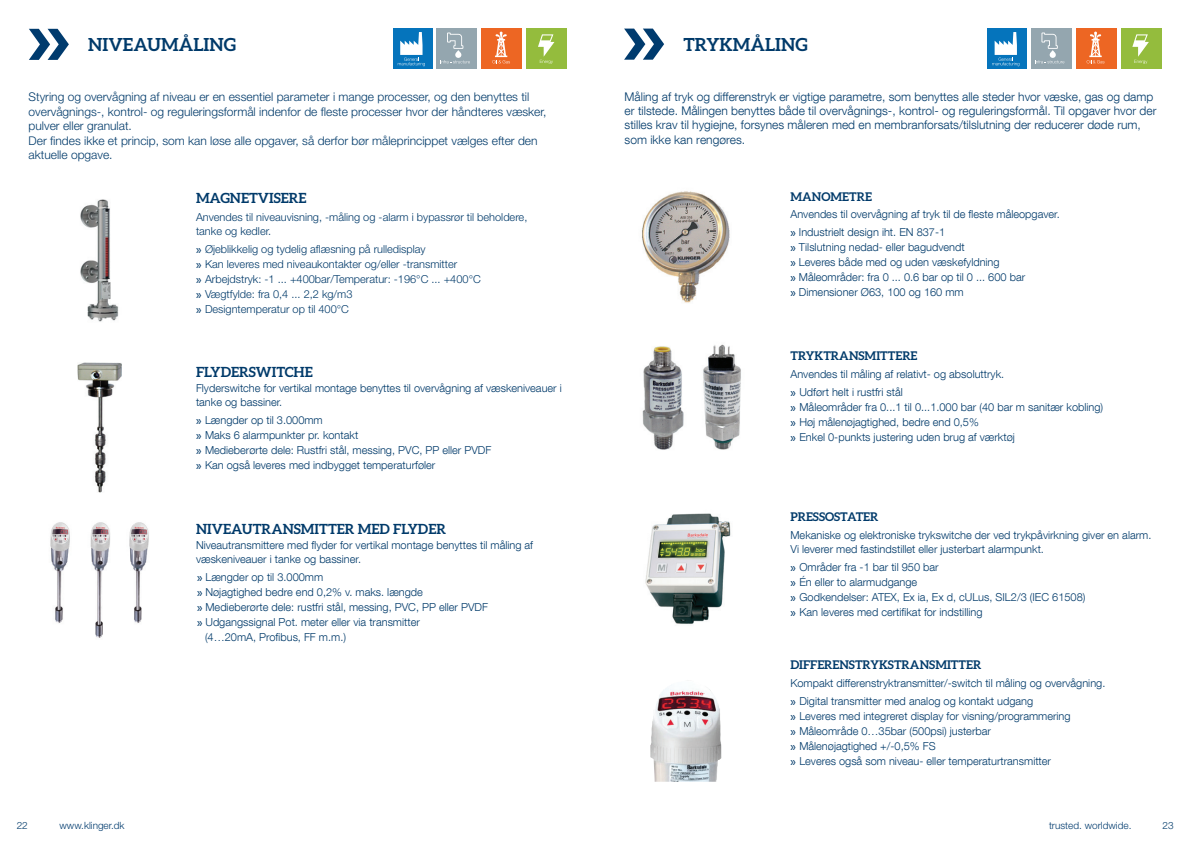
<style>
.page{position:relative;width:1191px;height:842px;background:#fff}
.page>*{position:absolute;margin:0;border:0;box-sizing:border-box;transform-origin:0 0}
.t1{font:700 70px "Gill Sans";color:#003b6e}
.t2{font:700 18px "Aleo";color:#003a6a}
.t3{font:700 14px "Aleo";color:#003a6a}
.t4{font:300 12px/14.4px "Helvetica Neue LT Pro";color:#003a6a}
.t5{font:300 12px/14.4px "Helvetica Neue LT Com";color:#003a6a}
.t6{font:700 12px "Aleo";color:#003a6a}
.t7{font:300 11px/15px "Helvetica Neue LT Com";color:#003a6a}
.t8{font:300 11px/15px "Helvetica Neue LT Pro";color:#003a6a}
.t9{font:300 10px "Helvetica Neue LT Pro";color:#003b6e}
.t10{font:300 10px "Helvetica Neue LT Pro";color:#003a6a}
.s1{font-family:"Gill Sans";font-weight:400}
</style>
<div class="page">
<img style="left:78px;top:362px;width:44px;height:130px">
<img style="left:50px;top:522px;width:99px;height:116px">
<img style="left:80px;top:199px;width:39px;height:123px">
<img style="left:642px;top:191px;width:88px;height:112px">
<img style="left:645px;top:513px;width:86px;height:111px">
<img style="left:650px;top:685px;width:71px;height:97px">
<img style="left:642px;top:344px;width:99px;height:106px">
<div style="left:987px;top:28px;width:39px;height:40px;background:#0574bc"></div>
<div style="left:1031px;top:28px;width:40px;height:40px;background:#94a6af"></div>
<svg style="left:1035px;top:33px;width:29px;height:30px"></svg>
<svg style="left:992px;top:32px;width:27px;height:34px"></svg>
<div style="left:1075px;top:28px;width:41px;height:40px;background:#ed6623"></div>
<svg style="left:1086px;top:32px;width:18px;height:31px"></svg>
<div style="left:1121px;top:28px;width:40px;height:40px;background:#94bc3d"></div>
<svg style="left:1132px;top:34px;width:16px;height:30px"></svg>
<div style="left:393px;top:28px;width:39px;height:40px;background:#0574bc"></div>
<div style="left:436px;top:28px;width:41px;height:40px;background:#94a6af"></div>
<svg style="left:441px;top:33px;width:29px;height:30px"></svg>
<svg style="left:398px;top:32px;width:27px;height:34px"></svg>
<div style="left:481px;top:28px;width:41px;height:40px;background:#ed6623"></div>
<svg style="left:492px;top:32px;width:18px;height:31px"></svg>
<div style="left:526px;top:28px;width:41px;height:40px;background:#94bc3d"></div>
<svg style="left:538px;top:34px;width:16px;height:30px"></svg>
<h1 class="t1" style="left:28px;top:-5px;width:43px">»</h1>
<h2 class="t2" style="left:88px;top:34px;width:149px">NIVEAUMÅLING</h2>
<p class="t4" style="left:29px;top:90px;width:519px">Styring og overvågning af niveau er en essentiel parameter i mange processer, og den benyttes til overvågnings-, kontrol- og reguleringsformål indenfor de fleste processer hvor der håndteres væsker, pulver eller granulat.<br>Der findes ikke et princip, som kan løse alle opgaver, så derfor bør måleprincippet vælges efter den aktuelle opgave.</p>
<p class="t3" style="left:196px;top:190px;width:112px">MAGNETVISERE</p>
<p class="t8" style="left:196px;top:210px;width:333px;line-height:14px">Anvendes til niveauvisning, -måling og -alarm i bypassrør til beholdere, tanke og kedler.</p>
<p class="t8" style="left:196px;top:242px;width:286px"><span class="s1">»</span> Øjeblikkelig og tydelig aflæsning på rulledisplay<br><span class="s1">»</span> Kan leveres med niveaukontakter og/eller -transmitter<br><span class="s1">»</span> Arbejdstryk: -1 ... +400bar/Temperatur: -196°C ... +400°C <span class="s1">»</span> Vægtfylde: fra 0,4 ... 2,2 kg/m3<br><span class="s1">»</span> Designtemperatur op til 400°C</p>
<p class="t3" style="left:196px;top:364px;width:118px">FLYDERSWITCHE</p>
<p class="t7" style="left:196px;top:380px;width:367px;line-height:14.4px">Flyderswitche for vertikal montage benyttes til overvågning af væskeniveauer i tanke og bassiner.</p>
<p class="t7" style="left:196px;top:413px;width:297px"><span class="s1">»</span> Længder op til 3.000mm<br><span class="s1">»</span> Maks 6 alarmpunkter pr. kontakt<br><span class="s1">»</span> Medieberørte dele: Rustfri stål, messing, PVC, PP eller PVDF <span class="s1">»</span> Kan også leveres med indbygget temperaturføler</p>
<p class="t3" style="left:196px;top:521px;width:251px">NIVEAUTRANSMITTER MED FLYDER</p>
<p class="t7" style="left:196px;top:537px;width:338px;line-height:14.4px">Niveautransmittere med flyder for vertikal montage benyttes til måling af væskeniveauer i tanke og bassiner.</p>
<p class="t7" style="left:197px;top:569px;width:128px"><span class="s1">»</span> Længder op til 3.000mm</p>
<p class="t7" style="left:197px;top:584px;width:227px"><span class="s1">»</span> Nøjagtighed bedre end 0,2% v. maks. længde</p>
<p class="t7" style="left:197px;top:600px;width:292px"><span class="s1">»</span> Medieberørte dele: rustfri stål, messing, PVC, PP eller PVDF</p>
<p class="t7" style="left:197px;top:615px;width:224px"><span class="s1">»</span> Udgangssignal Pot. meter eller via transmitter</p>
<p class="t7" style="left:205px;top:630px;width:142px">(4…20mA, Profibus, FF m.m.)</p>
<h1 class="t1" style="left:623px;top:-6px;width:43px">»</h1>
<h2 class="t2" style="left:683px;top:34px;width:125px">TRYKMÅLING</h2>
<p class="t5" style="left:624px;top:89px;width:533px">Måling af tryk og differenstryk er vigtige parametre, som benyttes alle steder hvor væske, gas og damp er tilstede. Målingen benyttes både til overvågnings-, kontrol- og reguleringsformål. Til opgaver hvor der stilles krav til hygiejne, forsynes måleren med en membranforsats/tilslutning der reducerer døde rum, som ikke kan rengøres.</p>
<p class="t6" style="left:790px;top:190px;width:83px">MANOMETRE</p>
<p class="t7" style="left:790px;top:205px;width:271px;line-height:18px">Anvendes til overvågning af tryk til de fleste måleopgaver. <span class="s1">»</span> Industrielt design iht. EN 837-1</p>
<p class="t7" style="left:790px;top:239px;width:236px"><span class="s1">»</span> Tilslutning nedad- eller bagudvendt<br><span class="s1">»</span> Leveres både med og uden væskefyldning<br><span class="s1">»</span> Måleområder: fra 0 ... 0.6 bar op til 0 ... 600 bar <span class="s1">»</span> Dimensioner Ø63, 100 og 160 mm</p>
<p class="t6" style="left:790px;top:349px;width:128px">TRYKTRANSMITTERE</p>
<p class="t7" style="left:790px;top:365px;width:215px;line-height:18px">Anvendes til måling af relativt- og absoluttryk. <span class="s1">»</span> Udført helt i rustfri stål</p>
<p class="t7" style="left:790px;top:400px;width:314px"><span class="s1">»</span> Måleområder fra 0...1 til 0...1.000 bar (40 bar m sanitær kobling) <span class="s1">»</span> Høj målenøjagtighed, bedre end 0,5%<br><span class="s1">»</span> Enkel 0-punkts justering uden brug af værktøj</p>
<p class="t6" style="left:790px;top:510px;width:89px">PRESSOSTATER</p>
<p class="t7" style="left:790px;top:528px;width:362px;line-height:14px">Mekaniske og elektroniske trykswitche der ved trykpåvirkning giver en alarm.<br>Vi leverer med fastindstillet eller justerbart alarmpunkt.</p>
<p class="t7" style="left:790px;top:560px;width:296px"><span class="s1">»</span> Områder fra -1 bar til 950 bar<br><span class="s1">»</span> Én eller to alarmudgange<br><span class="s1">»</span> Godkendelser: ATEX, Ex ia, Ex d, cULus, SIL2/3 (IEC 61508) <span class="s1">»</span> Kan leveres med certifikat for indstilling</p>
<p class="t6" style="left:790px;top:658px;width:192px">DIFFERENSTRYKSTRANSMITTER</p>
<p class="t7" style="left:790px;top:674px;width:316px;line-height:18px">Kompakt differenstryktransmitter/-switch til måling og overvågning. <span class="s1">»</span> Digital transmitter med analog og kontakt udgang</p>
<p class="t7" style="left:790px;top:709px;width:282px"><span class="s1">»</span> Leveres med integreret display for visning/programmering <span class="s1">»</span> Måleområde 0…35bar (500psi) justerbar<br><span class="s1">»</span> Målenøjagtighed +/-0,5% FS<br><span class="s1">»</span> Leveres også som niveau- eller temperaturtransmitter</p>
<p class="t10" style="left:17px;top:820px;width:13px">22</p>
<p class="t9" style="left:60px;top:820px;width:67px">www.klinger.dk</p>
<p class="t9" style="left:1049px;top:820px;width:84px">trusted. worldwide.</p>
<p class="t10" style="left:1162px;top:820px;width:13px">23</p>
</div>
